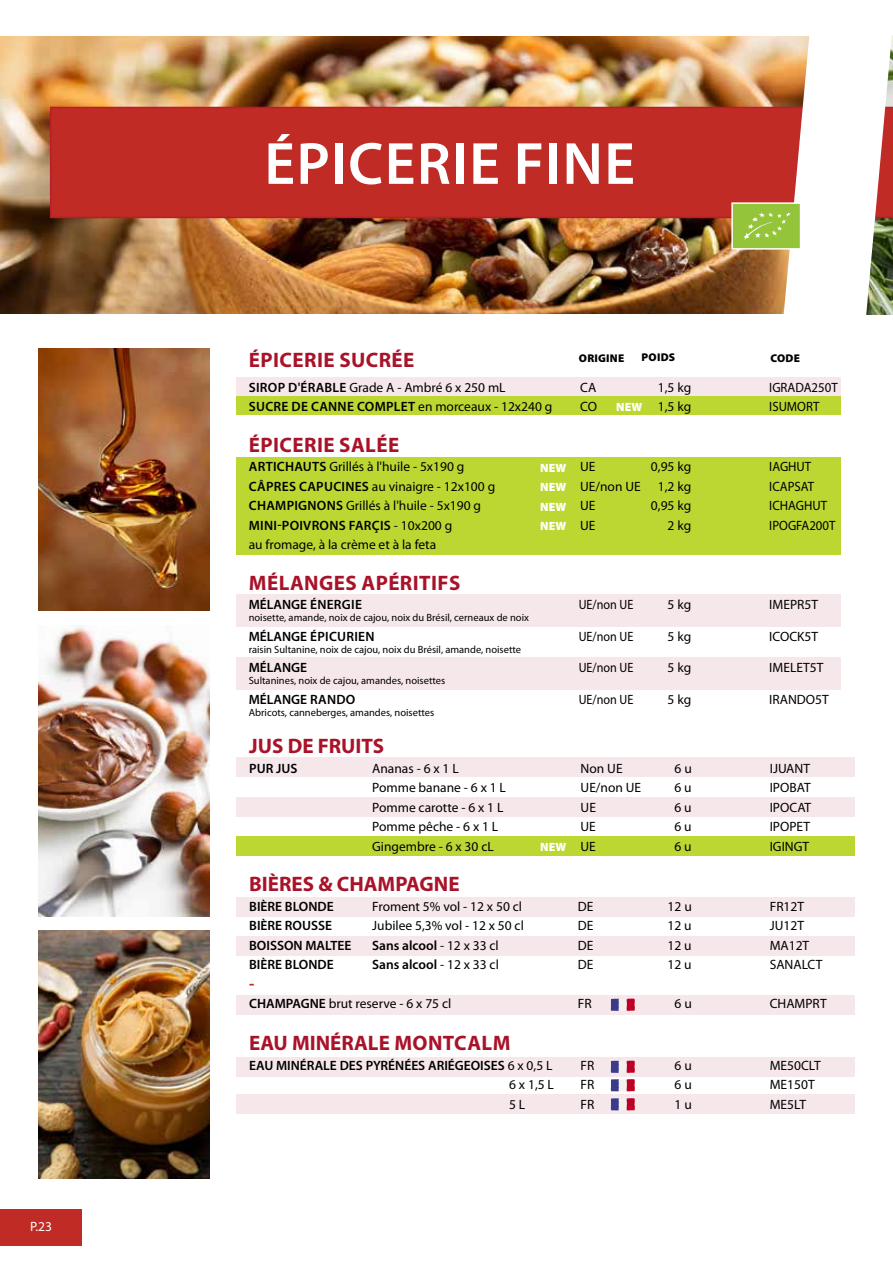
<style>
.page{position:relative;width:893px;height:1263px;background:#fff}
.page>*{position:absolute;margin:0;border:0;box-sizing:border-box;transform-origin:0 0}
.t1{font:600 60px "Myriad Pro";letter-spacing:.02em;color:#fff}
.t2{font:700 21px "Myriad Pro";color:#a9132a}
.t3{font:700 21px "Myriad Pro";letter-spacing:.02em;color:#a9132a}
.t4{font:700 16.5px "Myriad Pro";color:#c02b26}
.t5{font:13.5px "Myriad Pro";color:#000}
.t6{font:600 13.5px "Myriad Pro";color:#000}
.t7{font:600 13.5px "Myriad Pro";letter-spacing:.02em;color:#000}
.t8{font:13.5px "Myriad Pro";color:#000;scale:.95 1}
.t9{font:13.5px "Myriad Pro";color:#000;scale:.9 1}
.t10{font:13.5px "Myriad Pro";color:#fff}
.t11{font:900 12px "Myriad Pro";letter-spacing:.005em;color:#fff}
.t12{font:900 11.25px "Myriad Pro";letter-spacing:.02em;color:#000}
.t13{font:10.5px "Myriad Pro";color:#000}
.s1{font-weight:600}
.s2{font-weight:400}
</style>
<div class="page">
<img style="left:0;top:36px;width:744px;height:277px">
<div style="left:0;top:1209px;width:81px;height:36px;background:#c02b26"></div>
<img style="left:38px;top:348px;width:171px;height:263px">
<div style="left:236px;top:757px;width:619px;height:20px;background:#f6e7ea"></div>
<div style="left:236px;top:797px;width:619px;height:20px;background:#f6e7ea"></div>
<div style="left:236px;top:836px;width:619px;height:20px;background:#bdd732"></div>
<div style="left:236px;top:898px;width:619px;height:19px;background:#f6e7ea"></div>
<div style="left:236px;top:936px;width:619px;height:20px;background:#f6e7ea"></div>
<div style="left:236px;top:995px;width:619px;height:19px;background:#f6e7ea"></div>
<div style="left:236px;top:1057px;width:619px;height:20px;background:#f6e7ea"></div>
<div style="left:236px;top:1094px;width:619px;height:19px;background:#f6e7ea"></div>
<div style="left:236px;top:377px;width:604px;height:19px;background:#f6e7ea"></div>
<div style="left:236px;top:594px;width:604px;height:32px;background:#f6e7ea"></div>
<div style="left:236px;top:657px;width:604px;height:32px;background:#f6e7ea"></div>
<div style="left:236px;top:396px;width:604px;height:19px;background:#bdd732"></div>
<div style="left:236px;top:458px;width:604px;height:97px;background:#bdd732"></div>
<svg style="left:611px;top:1061px;width:24px;height:12px"></svg>
<svg style="left:611px;top:1079px;width:24px;height:12px"></svg>
<svg style="left:611px;top:998px;width:24px;height:13px"></svg>
<svg style="left:611px;top:1098px;width:24px;height:12px"></svg>
<img style="left:38px;top:625px;width:171px;height:291px">
<img style="left:38px;top:930px;width:171px;height:249px">
<div style="left:50px;top:107px;width:694px;height:111px;background:#c02b26"></div>
<div style="left:731px;top:202px;width:70px;height:48px;background:#94c43a;border:2px solid #fff"></div>
<svg style="left:744px;top:35px;width:149px;height:280px"></svg>
<p class="t10" style="left:30px;top:1218px;width:23px">P.23</p>
<h1 class="t1" style="left:264px;top:126px;width:372px">ÉPICERIE FINE</h1>
<h2 class="t3" style="left:249px;top:347px;width:167px">ÉPICERIE SUCRÉE</h2>
<p class="t5" style="left:249px;top:379px;width:258px"><span class="s1">SIROP D'ÉRABLE</span> Grade A - Ambré 6 x 250 mL</p>
<p class="t5" style="left:580px;top:379px;width:18px">CA</p>
<p class="t5" style="left:658px;top:379px;width:35px">1,5 kg</p>
<p class="t8" style="left:769px;top:379px;width:74px">IGRADA250T</p>
<p class="t7" style="left:249px;top:398px;width:305px">SUCRE DE CANNE COMPLET <span class="s2">en morceaux - 12x240 g</span></p>
<p class="t5" style="left:580px;top:399px;width:18px">CO</p>
<p class="t5" style="left:658px;top:399px;width:35px">1,5 kg</p>
<p class="t8" style="left:769px;top:399px;width:54px">ISUMORT</p>
<h2 class="t3" style="left:249px;top:431px;width:152px">ÉPICERIE SALÉE</h2>
<p class="t5" style="left:249px;top:459px;width:217px"><span class="s1">ARTICHAUTS</span> Grillés à l'huile - 5x190 g</p>
<p class="t5" style="left:580px;top:459px;width:17px">UE</p>
<p class="t5" style="left:651px;top:459px;width:42px">0,95 kg</p>
<p class="t8" style="left:769px;top:459px;width:46px">IAGHUT</p>
<p class="t5" style="left:249px;top:478px;width:248px"><span class="s1">CÂPRES CAPUCINES</span> au vinaigre - 12x100 g</p>
<p class="t5" style="left:580px;top:478px;width:62px">UE/non UE</p>
<p class="t5" style="left:658px;top:478px;width:35px">1,2 kg</p>
<p class="t8" style="left:769px;top:478px;width:49px">ICAPSAT</p>
<p class="t5" style="left:249px;top:498px;width:234px"><span class="s1">CHAMPIGNONS</span> Grillés à l'huile - 5x190 g</p>
<p class="t5" style="left:580px;top:498px;width:17px">UE</p>
<p class="t5" style="left:651px;top:498px;width:42px">0,95 kg</p>
<p class="t8" style="left:769px;top:498px;width:62px">ICHAGHUT</p>
<p class="t7" style="left:249px;top:517px;width:205px">MINI-POIVRONS FARÇIS <span class="s2">- 10x200 g</span></p>
<p class="t5" style="left:580px;top:517px;width:17px">UE</p>
<p class="t5" style="left:668px;top:517px;width:25px">2 kg</p>
<p class="t8" style="left:769px;top:517px;width:71px">IPOGFA200T</p>
<p class="t5" style="left:249px;top:537px;width:189px">au fromage, à la crème et à la feta</p>
<h2 class="t3" style="left:249px;top:569px;width:213px">MÉLANGES APÉRITIFS</h2>
<p class="t6" style="left:249px;top:596px;width:115px">MÉLANGE ÉNERGIE</p>
<p class="t9" style="left:579px;top:597px;width:62px">UE/non UE</p>
<p class="t5" style="left:668px;top:597px;width:25px">5 kg</p>
<p class="t5" style="left:769px;top:597px;width:50px">IMEPR5T</p>
<p class="t13" style="left:249px;top:611px;width:282px">noisette, amande, noix de cajou, noix du Brésil, cerneaux de noix</p>
<p class="t7" style="left:249px;top:628px;width:127px">MÉLANGE ÉPICURIEN</p>
<p class="t9" style="left:579px;top:628px;width:62px">UE/non UE</p>
<p class="t5" style="left:668px;top:628px;width:25px">5 kg</p>
<p class="t5" style="left:769px;top:628px;width:50px">ICOCK5T</p>
<p class="t13" style="left:249px;top:643px;width:274px">raisin Sultanine, noix de cajou, noix du Brésil, amande, noisette</p>
<p class="t6" style="left:249px;top:659px;width:60px">MÉLANGE</p>
<p class="t9" style="left:579px;top:660px;width:62px">UE/non UE</p>
<p class="t5" style="left:668px;top:660px;width:25px">5 kg</p>
<p class="t5" style="left:769px;top:660px;width:56px">IMELET5T</p>
<p class="t13" style="left:249px;top:674px;width:198px">Sultanines, noix de cajou, amandes, noisettes</p>
<p class="t6" style="left:249px;top:691px;width:108px">MÉLANGE RANDO</p>
<p class="t9" style="left:579px;top:691px;width:62px">UE/non UE</p>
<p class="t5" style="left:668px;top:691px;width:25px">5 kg</p>
<p class="t5" style="left:769px;top:691px;width:61px">IRANDO5T</p>
<p class="t13" style="left:249px;top:706px;width:187px">Abricots, canneberges, amandes, noisettes</p>
<h2 class="t2" style="left:249px;top:733px;width:136px">JUS DE FRUITS</h2>
<p class="t6" style="left:249px;top:760px;width:50px">PUR JUS</p>
<p class="t5" style="left:372px;top:760px;width:88px">Ananas - 6 x 1 L</p>
<p class="t5" style="left:581px;top:760px;width:44px">Non UE</p>
<p class="t5" style="left:674px;top:760px;width:19px">6 u</p>
<p class="t5" style="left:770px;top:760px;width:42px">IJUANT</p>
<p class="t5" style="left:372px;top:779px;width:135px">Pomme banane - 6 x 1 L</p>
<p class="t5" style="left:581px;top:779px;width:62px">UE/non UE</p>
<p class="t5" style="left:674px;top:779px;width:19px">6 u</p>
<p class="t5" style="left:770px;top:779px;width:42px">IPOBAT</p>
<p class="t5" style="left:372px;top:799px;width:133px">Pomme carotte - 6 x 1 L</p>
<p class="t5" style="left:581px;top:799px;width:17px">UE</p>
<p class="t5" style="left:674px;top:799px;width:19px">6 u</p>
<p class="t5" style="left:770px;top:799px;width:43px">IPOCAT</p>
<p class="t5" style="left:372px;top:818px;width:128px">Pomme pêche - 6 x 1 L</p>
<p class="t5" style="left:581px;top:818px;width:17px">UE</p>
<p class="t5" style="left:674px;top:818px;width:19px">6 u</p>
<p class="t5" style="left:770px;top:818px;width:42px">IPOPET</p>
<p class="t5" style="left:372px;top:838px;width:123px">Gingembre - 6 x 30 cL</p>
<p class="t5" style="left:581px;top:838px;width:17px">UE</p>
<p class="t5" style="left:674px;top:838px;width:19px">6 u</p>
<p class="t5" style="left:770px;top:838px;width:41px">IGINGT</p>
<h2 class="t2" style="left:249px;top:871px;width:212px">BIÈRES &amp; CHAMPAGNE</h2>
<p class="t6" style="left:249px;top:898px;width:86px">BIÈRE BLONDE</p>
<p class="t5" style="left:372px;top:898px;width:151px">Froment 5% vol - 12 x 50 cl</p>
<p class="t5" style="left:578px;top:898px;width:17px">DE</p>
<p class="t5" style="left:668px;top:898px;width:26px">12 u</p>
<p class="t5" style="left:770px;top:898px;width:36px">FR12T</p>
<p class="t6" style="left:249px;top:917px;width:84px">BIÈRE ROUSSE</p>
<p class="t5" style="left:372px;top:917px;width:153px">Jubilee 5,3% vol - 12 x 50 cl</p>
<p class="t5" style="left:578px;top:917px;width:17px">DE</p>
<p class="t5" style="left:668px;top:917px;width:26px">12 u</p>
<p class="t5" style="left:770px;top:917px;width:36px">JU12T</p>
<p class="t6" style="left:249px;top:937px;width:104px">BOISSON MALTEE</p>
<p class="t6" style="left:372px;top:937px;width:128px">Sans alcool <span class="s2">- 12 x 33 cl</span></p>
<p class="t5" style="left:578px;top:937px;width:17px">DE</p>
<p class="t5" style="left:668px;top:937px;width:26px">12 u</p>
<p class="t5" style="left:770px;top:937px;width:41px">MA12T</p>
<p class="t6" style="left:249px;top:956px;width:86px">BIÈRE BLONDE</p>
<p class="t6" style="left:372px;top:956px;width:128px">Sans alcool <span class="s2">- 12 x 33 cl</span></p>
<p class="t5" style="left:578px;top:956px;width:17px">DE</p>
<p class="t5" style="left:668px;top:956px;width:26px">12 u</p>
<p class="t5" style="left:770px;top:956px;width:54px">SANALCT</p>
<p class="t4" style="left:249px;top:973px;width:7px">-</p>
<p class="t5" style="left:249px;top:995px;width:204px"><span class="s1">CHAMPAGNE</span> brut reserve - 6 x 75 cl</p>
<p class="t5" style="left:578px;top:995px;width:15px">FR</p>
<p class="t5" style="left:674px;top:995px;width:19px">6 u</p>
<p class="t5" style="left:770px;top:995px;width:58px">CHAMPRT</p>
<h2 class="t2" style="left:249px;top:1030px;width:263px">EAU MINÉRALE MONTCALM</h2>
<p class="t6" style="left:249px;top:1057px;width:305px">EAU MINÉRALE DES PYRÉNÉES ARIÉGEOISES <span class="s2">6 x 0,5 L</span></p>
<p class="t5" style="left:581px;top:1057px;width:15px">FR</p>
<p class="t5" style="left:674px;top:1057px;width:19px">6 u</p>
<p class="t5" style="left:770px;top:1057px;width:53px">ME50CLT</p>
<p class="t5" style="left:509px;top:1076px;width:46px">6 x 1,5 L</p>
<p class="t5" style="left:581px;top:1076px;width:15px">FR</p>
<p class="t5" style="left:674px;top:1076px;width:19px">6 u</p>
<p class="t5" style="left:770px;top:1076px;width:46px">ME150T</p>
<p class="t5" style="left:509px;top:1096px;width:18px">5 L</p>
<p class="t5" style="left:581px;top:1096px;width:15px">FR</p>
<p class="t5" style="left:674px;top:1096px;width:19px">1 u</p>
<p class="t5" style="left:770px;top:1096px;width:38px">ME5LT</p>
<p class="t12" style="left:579px;top:350px;width:47px">ORIGINE</p>
<p class="t12" style="left:642px;top:350px;width:35px">POIDS</p>
<p class="t12" style="left:771px;top:350px;width:31px">CODE</p>
<p class="t11" style="left:616px;top:399px;width:28px">NEW</p>
<p class="t11" style="left:540px;top:460px;width:28px">NEW</p>
<p class="t11" style="left:540px;top:499px;width:28px">NEW</p>
<p class="t11" style="left:540px;top:479px;width:28px">NEW</p>
<p class="t11" style="left:540px;top:518px;width:28px">NEW</p>
<p class="t11" style="left:540px;top:839px;width:28px">NEW</p>
</div>
